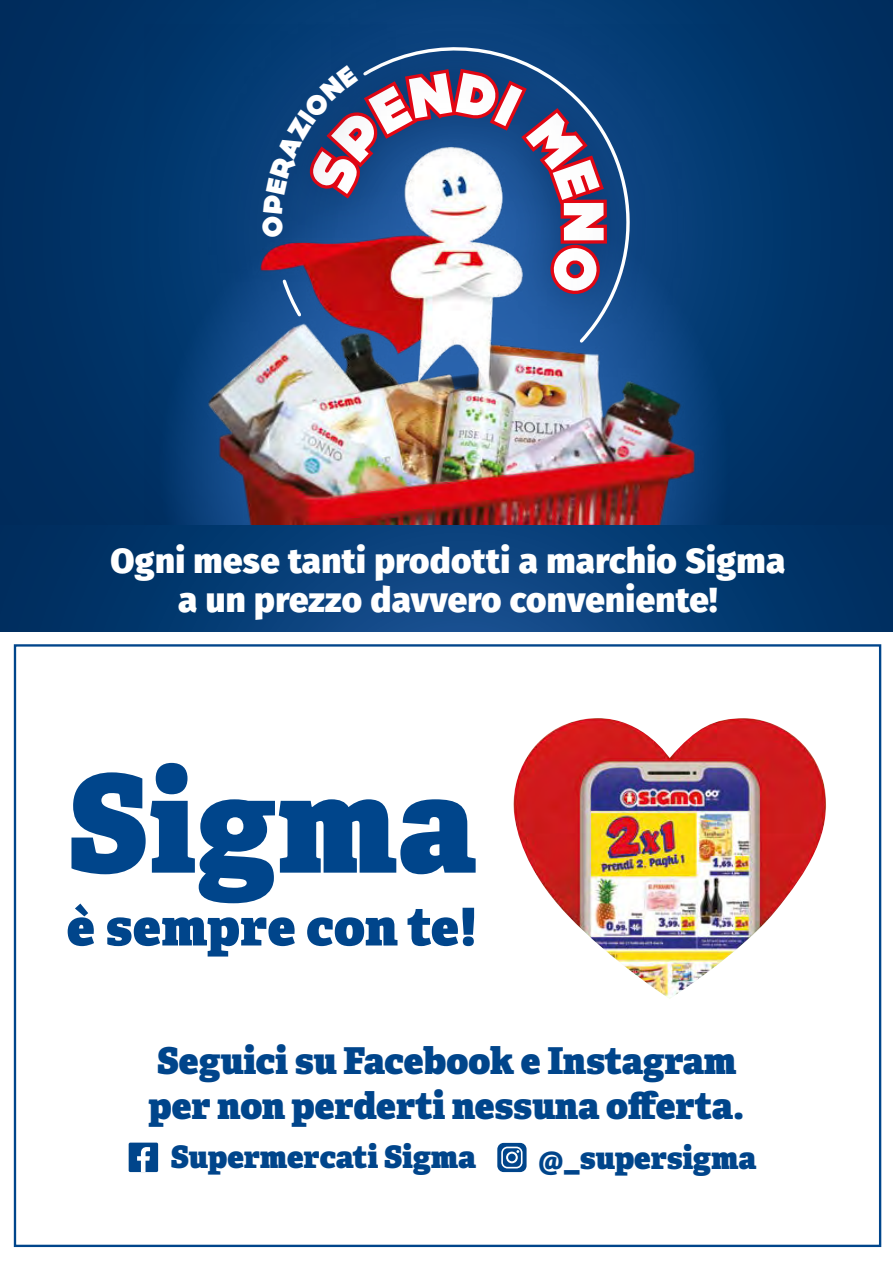
<style>
.page{position:relative;width:893px;height:1263px;background:#fff}
.page>*{position:absolute;margin:0;border:0;box-sizing:border-box;transform-origin:0 0}
.t1{font:800 136.05px "Adelle";letter-spacing:.01em;color:#00458b}
.t2{font:800 57.15px "DOCK11";color:#fff}
.t3{font:800 52.2px "Adelle";letter-spacing:.005em;color:#00458b}
.t4{font:800 37.05px/44.4px "Adelle";letter-spacing:-.005em;color:#00458b}
.t5{font:800 34.8px/39.5px "Fira Sans";letter-spacing:.01em;color:#fff;text-align:center}
.t6{font:800 31.05px "Adelle";color:#00458b}
</style>
<div class="page">
<svg style="left:0;top:524px;width:893px;height:107px;background:#063b72"></svg>
<div style="left:0;top:0;width:893px;height:524px;background:#003164"></div>
<img style="left:166px;top:46px;width:563px;height:478px">
<svg style="left:411px;top:391px;width:67px;height:2px"></svg>
<div style="left:227px;top:230px;width:128px;height:136px;background:#002a5a;opacity:.52"></div>
<div style="left:316px;top:0;width:373px;height:391px;background:#002a5a;opacity:.52"></div>
<svg style="left:360px;top:35px;width:296px;height:311px;background:#30578b"></svg>
<div style="left:205px;top:13px;width:207px;height:280px;background:#053d76"></div>
<img style="left:513px;top:718px;width:313px;height:281px">
<div style="left:497px;top:1143px;width:30px;height:29px;background:#00458b;border-radius:6px"></div>
<svg style="left:501px;top:1146px;width:21px;height:22px"></svg>
<div style="left:129px;top:1142px;width:29px;height:30px;background:#00458b;border-radius:2px"></div>
<svg style="left:137px;top:1147px;width:13px;height:25px"></svg>
<svg style="left:262px;top:65px;width:341px;height:254px"></svg>
<h2 class="t2" style="left:610px;top:201px;width:44px;rotate:90deg">N</h2>
<p class="t5" style="left:110px;top:537px;width:676px">Ogni mese tanti prodotti a marchio Sigma a un prezzo davvero conveniente!</p>
<h1 class="t1" style="left:67px;top:734px;width:410px">Sigma</h1>
<h3 class="t3" style="left:67px;top:892px;width:411px">è sempre con te!</h3>
<p class="t4" style="left:149px;top:1039px;width:597px">Seguici su Facebook e Instagram per non perderti nessuna offerta.</p>
<p class="t6" style="left:170px;top:1137px;width:307px">Supermercati Sigma</p>
<p class="t6" style="left:538px;top:1137px;width:220px">@_supersigma</p>
</div>
